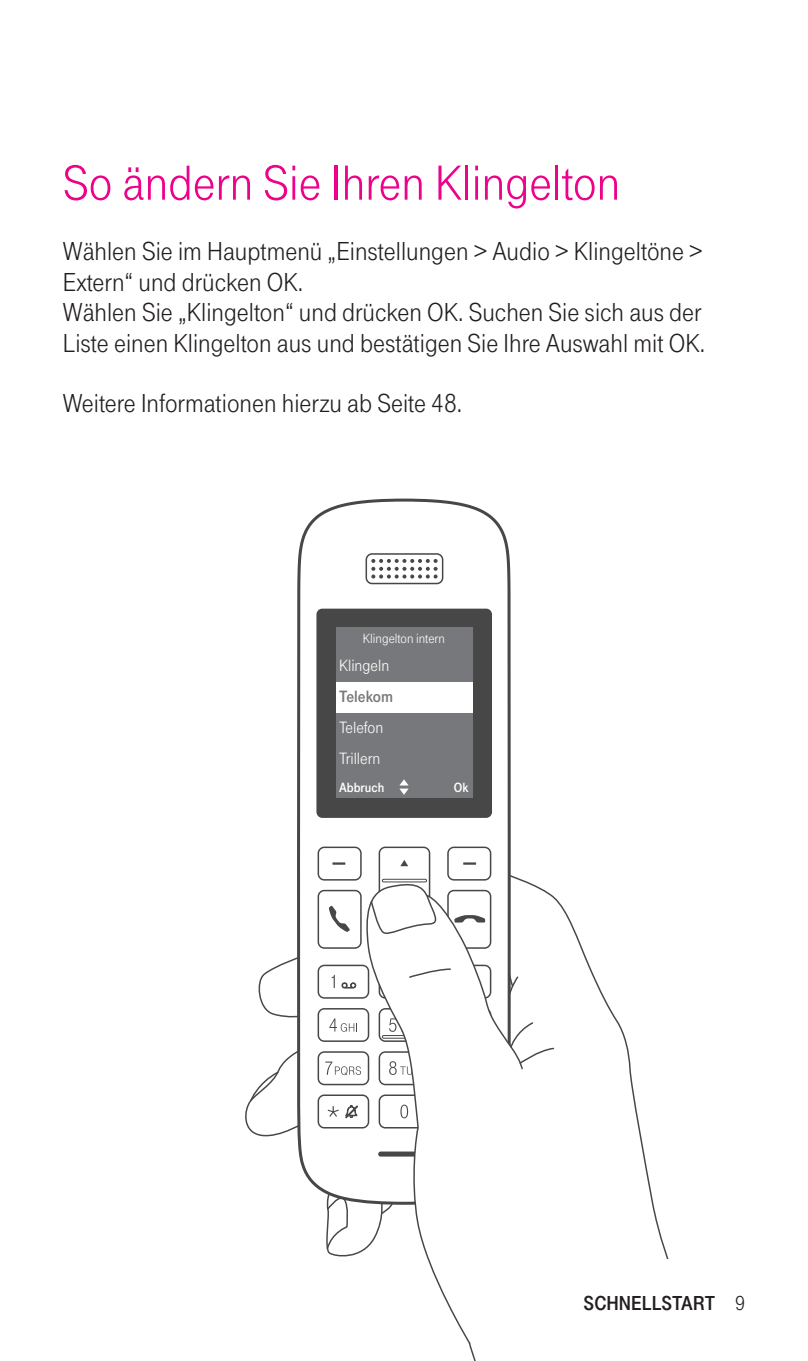
<style>
.page{position:relative;width:808px;height:1361px;background:#fff}
.page>*{position:absolute;margin:0;border:0;box-sizing:border-box;transform-origin:0 0}
.t1{font:51px "Tele Grotesk Norm";color:#ed028c}
.t2{font:27px/30.3px "Tele Grotesk Norm";color:#231f20}
.t3{font:21px "Tele Grotesk Fett";color:#231f20}
.t4{font:17.1px/30.9px "Tele Grotesk Norm";color:#fff}
.t5{font:17.1px "Tele Grotesk Fett";color:#77787b}
.t6{font:13.8px "Tele Grotesk Norm";color:#fff}
.t7{font:13.8px "Tele Grotesk Fett";color:#fff}
.s1{font-family:"Tele Grotesk Norm"}
</style>
<div class="page">
<svg style="left:562px;top:906px;width:107px;height:353px"></svg>
<svg style="left:258px;top:957px;width:38px;height:61px"></svg>
<svg style="left:245px;top:1051px;width:51px;height:86px"></svg>
<svg style="left:326px;top:1233px;width:37px;height:24px"></svg>
<svg style="left:469px;top:1344px;width:7px;height:17px"></svg>
<svg style="left:296px;top:498px;width:215px;height:735px"></svg>
<svg style="left:371px;top:559px;width:67px;height:19px"></svg>
<div style="left:365px;top:553px;width:78px;height:31px;border:2px solid #474747;border-radius:6px"></div>
<svg style="left:318px;top:964px;width:45px;height:34px"></svg>
<svg style="left:318px;top:1094px;width:45px;height:34px"></svg>
<svg style="left:318px;top:1008px;width:45px;height:34px"></svg>
<svg style="left:318px;top:1051px;width:45px;height:34px"></svg>
<svg style="left:318px;top:846px;width:44px;height:34px"></svg>
<svg style="left:318px;top:890px;width:44px;height:59px"></svg>
<svg style="left:316px;top:608px;width:176px;height:210px;background:#767778"></svg>
<svg style="left:471px;top:897px;width:91px;height:336px"></svg>
<svg style="left:363px;top:880px;width:108px;height:464px"></svg>
<svg style="left:379px;top:846px;width:176px;height:239px"></svg>
<h1 class="t1" style="left:63px;top:152px;width:559px">So ändern Sie Ihren Klingelton</h1>
<p class="t2" style="left:63px;top:236px;width:644px">Wählen Sie im Hauptmenü „Einstellungen &gt; Audio &gt; Klingeltöne &gt; Extern“ und drücken OK.<br>Wählen Sie „Klingelton“ und drücken OK. Suchen Sie sich aus der Liste einen Klingelton aus und bestätigen Sie Ihre Auswahl mit OK.</p>
<p class="t2" style="left:63px;top:388px;width:401px">Weitere Informationen hierzu ab Seite 48.</p>
<p class="t6" style="left:363px;top:630px;width:83px">Klingelton intern</p>
<p class="t4" style="left:339px;top:650px;width:52px">Klingeln</p>
<p class="t5" style="left:339px;top:686px;width:55px">Telekom</p>
<p class="t4" style="left:339px;top:712px;width:46px">Telefon<br>Trillern</p>
<p class="t7" style="left:339px;top:779px;width:47px">Abbruch</p>
<p class="t7" style="left:454px;top:779px;width:16px">Ok</p>
<p class="t3" style="left:584px;top:1291px;width:163px">SCHNELLSTART <span class="s1">9</span></p>
</div>
